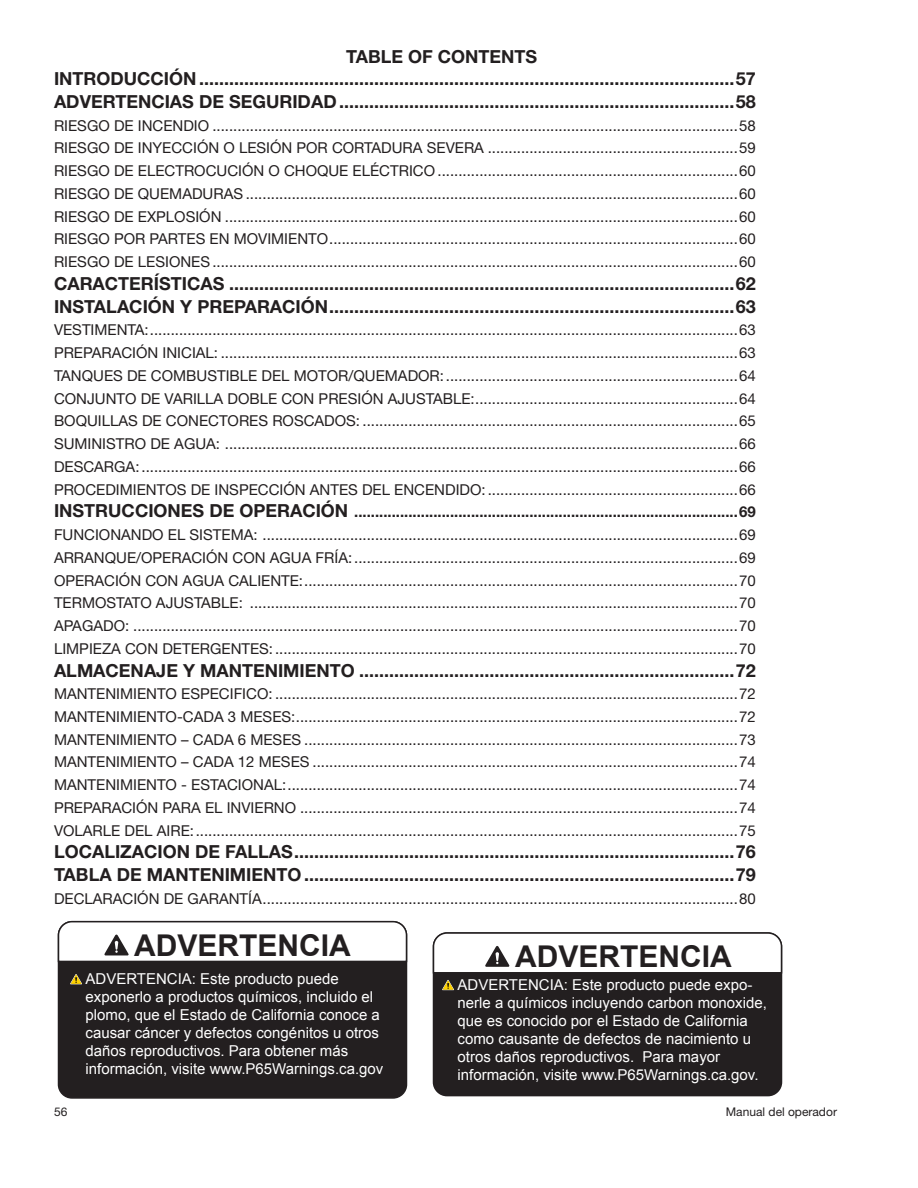
<style>
.page{position:relative;width:918px;height:1188px;background:#fff}
.page>*{position:absolute;margin:0;border:0;box-sizing:border-box;transform-origin:0 0}
.t1{font:700 30px "Arial";color:#231f20}
.Subhead_1_Center{font:700 18px "Helvetica Neue LT Std";color:#231f20}
.t2{font:15px "Helvetica Neue LT Std";color:#231f20}
.t3{font:15px/18px "Arial";color:#fff}
.t4{font:700 15px "Helvetica Neue LT Std";color:#231f20}
.t5{font:12px "Helvetica Neue LT Std";color:#231f20}
.s1{font-size:18px}
</style>
<div class="page">
<div style="left:58px;top:922px;width:348px;height:176px;background:#231f20;border-radius:14px"></div>
<div style="left:58px;top:921px;width:349px;height:178px;border:2px solid #231f20;border-radius:14px"></div>
<svg style="left:70px;top:974px;width:12px;height:10px"></svg>
<svg style="left:57px;top:920px;width:351px;height:43px;background:#e6e5e5"></svg>
<div style="left:434px;top:933px;width:348px;height:163px;background:#231f20;border-radius:14px"></div>
<div style="left:433px;top:932px;width:349px;height:164px;border:2px solid #231f20;border-radius:14px"></div>
<svg style="left:442px;top:980px;width:12px;height:10px"></svg>
<svg style="left:432px;top:932px;width:351px;height:42px;background:#e6e6e6"></svg>
<p class="Subhead_1_Center" style="left:346px;top:45px;width:193px">TABLE OF CONTENTS</p>
<p class="Subhead_1_Center" style="left:54px;top:68px;width:703px">INTRODUCCIÓN...........................................................................................................57</p>
<p class="Subhead_1_Center" style="left:54px;top:90px;width:703px">ADVERTENCIAS DE SEGURIDAD...............................................................................58</p>
<p class="t2" style="left:54px;top:116px;width:703px">RIESGO DE INCENDIO ..............................................................................................................................58</p>
<p class="t2" style="left:54px;top:139px;width:703px">RIESGO DE INYECCIÓN O LESIÓN POR CORTADURA SEVERA ............................................................59</p>
<p class="t2" style="left:54px;top:162px;width:703px">RIESGO DE ELECTROCUCIÓN O CHOQUE ELÉCTRICO ........................................................................60</p>
<p class="t2" style="left:54px;top:185px;width:703px">RIESGO DE QUEMADURAS ......................................................................................................................60</p>
<p class="t2" style="left:54px;top:207px;width:703px">RIESGO DE EXPLOSIÓN ...........................................................................................................................60</p>
<p class="t2" style="left:54px;top:230px;width:703px">RIESGO POR PARTES EN MOVIMIENTO..................................................................................................60</p>
<p class="t2" style="left:54px;top:253px;width:703px">RIESGO DE LESIONES ..............................................................................................................................60</p>
<p class="Subhead_1_Center" style="left:54px;top:272px;width:703px">CARACTERÍSTICAS .....................................................................................................62</p>
<p class="Subhead_1_Center" style="left:54px;top:295px;width:703px">INSTALACIÓN Y PREPARACIÓN.................................................................................63</p>
<p class="t2" style="left:54px;top:321px;width:703px">VESTIMENTA:.............................................................................................................................................63</p>
<p class="t2" style="left:54px;top:344px;width:703px">PREPARACIÓN INICIAL: ............................................................................................................................63</p>
<p class="t2" style="left:54px;top:367px;width:703px">TANQUES DE COMBUSTIBLE DEL MOTOR/QUEMADOR:......................................................................64</p>
<p class="t2" style="left:54px;top:389px;width:703px">CONJUNTO DE VARILLA DOBLE CON PRESIÓN AJUSTABLE:...............................................................64</p>
<p class="t2" style="left:54px;top:412px;width:703px">BOQUILLAS DE CONECTORES ROSCADOS: ..........................................................................................65</p>
<p class="t2" style="left:54px;top:435px;width:703px">SUMINISTRO DE AGUA: ...........................................................................................................................66</p>
<p class="t2" style="left:54px;top:458px;width:703px">DESCARGA:...............................................................................................................................................66</p>
<p class="t2" style="left:54px;top:480px;width:703px">PROCEDIMIENTOS DE INSPECCIÓN ANTES DEL ENCENDIDO:............................................................66</p>
<p class="t4" style="left:54px;top:503px;width:703px"><span class="s1">INSTRUCCIONES DE OPERACIÓN</span> ............................................................................................69</p>
<p class="t2" style="left:54px;top:526px;width:703px">FUNCIONANDO EL SISTEMA: ..................................................................................................................69</p>
<p class="t2" style="left:54px;top:549px;width:703px">ARRANQUE/OPERACIÓN CON AGUA FRÍA:............................................................................................69</p>
<p class="t2" style="left:54px;top:571px;width:703px">OPERACIÓN CON AGUA CALIENTE:........................................................................................................70</p>
<p class="t2" style="left:54px;top:594px;width:703px">TERMOSTATO AJUSTABLE: .....................................................................................................................70</p>
<p class="t2" style="left:54px;top:617px;width:703px">APAGADO: .................................................................................................................................................70</p>
<p class="t2" style="left:54px;top:639px;width:703px">LIMPIEZA CON DETERGENTES:...............................................................................................................70</p>
<p class="Subhead_1_Center" style="left:54px;top:659px;width:703px">ALMACENAJE Y MANTENIMIENTO ...........................................................................72</p>
<p class="t2" style="left:54px;top:685px;width:703px">MANTENIMIENTO ESPECIFICO: ...............................................................................................................72</p>
<p class="t2" style="left:54px;top:708px;width:703px">MANTENIMIENTO-CADA 3 MESES:..........................................................................................................72</p>
<p class="t2" style="left:54px;top:730px;width:703px">MANTENIMIENTO – CADA 6 MESES ........................................................................................................73</p>
<p class="t2" style="left:54px;top:753px;width:703px">MANTENIMIENTO – CADA 12 MESES ......................................................................................................74</p>
<p class="t2" style="left:54px;top:776px;width:703px">MANTENIMIENTO - ESTACIONAL:............................................................................................................74</p>
<p class="t2" style="left:54px;top:799px;width:703px">PREPARACIÓN PARA EL INVIERNO .........................................................................................................74</p>
<p class="t2" style="left:54px;top:821px;width:703px">VOLARLE DEL AIRE:..................................................................................................................................75</p>
<p class="Subhead_1_Center" style="left:54px;top:841px;width:703px">LOCALIZACION DE FALLAS........................................................................................76</p>
<p class="Subhead_1_Center" style="left:54px;top:864px;width:703px">TABLA DE MANTENIMIENTO......................................................................................79</p>
<p class="t2" style="left:54px;top:890px;width:703px">DECLARACIÓN DE GARANTÍA..................................................................................................................80</p>
<p class="t1" style="left:134px;top:926px;width:218px">ADVERTENCIA</p>
<p class="t3" style="left:86px;top:970px;width:299px">ADVERTENCIA: Este producto puede exponerlo a productos químicos, incluido el plomo, que el Estado de California conoce a causar cáncer y defectos congénitos u otros daños reproductivos. Para obtener más información, visite www.P65Warnings.ca.gov</p>
<p class="t1" style="left:515px;top:937px;width:218px">ADVERTENCIA</p>
<p class="t3" style="left:458px;top:976px;width:311px">ADVERTENCIA: Este producto puede expo&shy;nerle a químicos incluyendo carbon monoxide, que es conocido por el Estado de California como causante de defectos de nacimiento u otros daños reproductivos. Para mayor información, visite www.P65Warnings.ca.gov.</p>
<p class="t5" style="left:54px;top:1104px;width:15px">56</p>
<p class="t5" style="left:726px;top:1104px;width:113px">Manual del operador</p>
</div>
